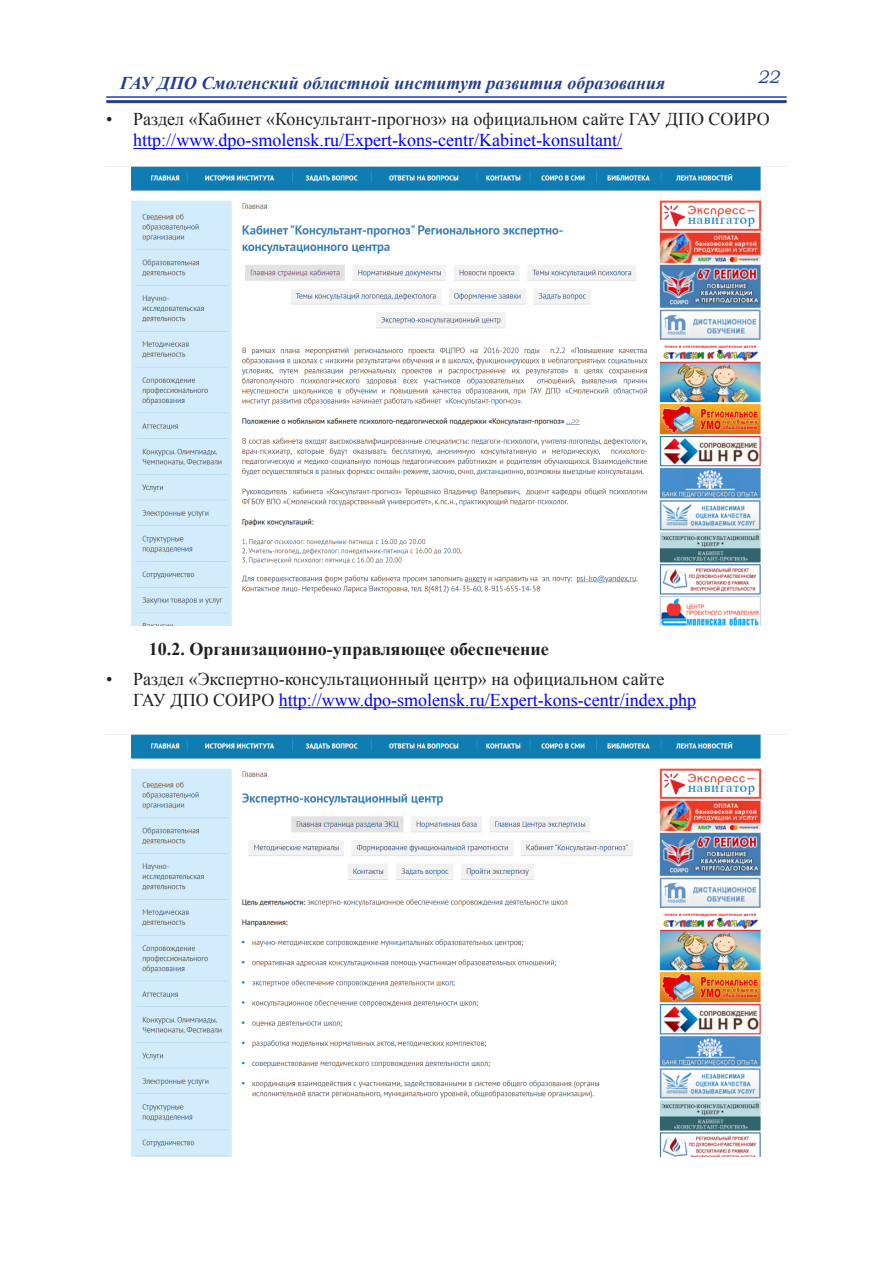
<style>
.page{position:relative;width:893px;height:1263px;background:#fff}
.page>*{position:absolute;margin:0;border:0;box-sizing:border-box;transform-origin:0 0}
.t1{font:18px/21px "Times New Roman";color:#231f20}
.t2{font:italic 700 18px "Times New Roman";color:#253f8e}
.No_Spacing{font:700 18px "Times New Roman";color:#231f20}
.t3{font:italic 18px "Bookman Old Style";color:#253f8e}
.s1{color:#00f}
</style>
<div class="page">
<hr style="left:106px;top:96px;width:681px;height:2px;background:#253f8e">
<hr style="left:106px;top:100px;width:681px;height:3px;background:#253f8e">
<img style="left:106px;top:734px;width:681px;height:423px">
<img style="left:106px;top:166px;width:681px;height:459px">
<hr style="left:279px;top:707px;width:417px;height:1px;background:#00f">
<hr style="left:133px;top:148px;width:489px;height:1px;background:#00f">
<p class="t2" style="left:120px;top:70px;width:547px">ГАУ ДПО Смоленский областной институт развития образования</p>
<p class="t3" style="left:757px;top:65px;width:24px">22</p>
<p class="t1" style="left:133px;top:109px;width:638px;text-indent:-27px">• Раздел «Кабинет «Консультант-прогноз» на официальном сайте ГАУ ДПО СОИРО <span class="s1">http://www.dpo-smolensk.ru/Expert-kons-centr/Kabinet-konsultant/</span></p>
<p class="No_Spacing" style="left:149px;top:637px;width:402px">10.2. Организационно-управляющее обеспечение</p>
<p class="t1" style="left:133px;top:668px;width:564px;text-indent:-27px">• Раздел «Экспертно-консультационный центр» на официальном сайте<br>ГАУ ДПО СОИРО <span class="s1">http://www.dpo-smolensk.ru/Expert-kons-centr/index.php</span></p>
</div>
